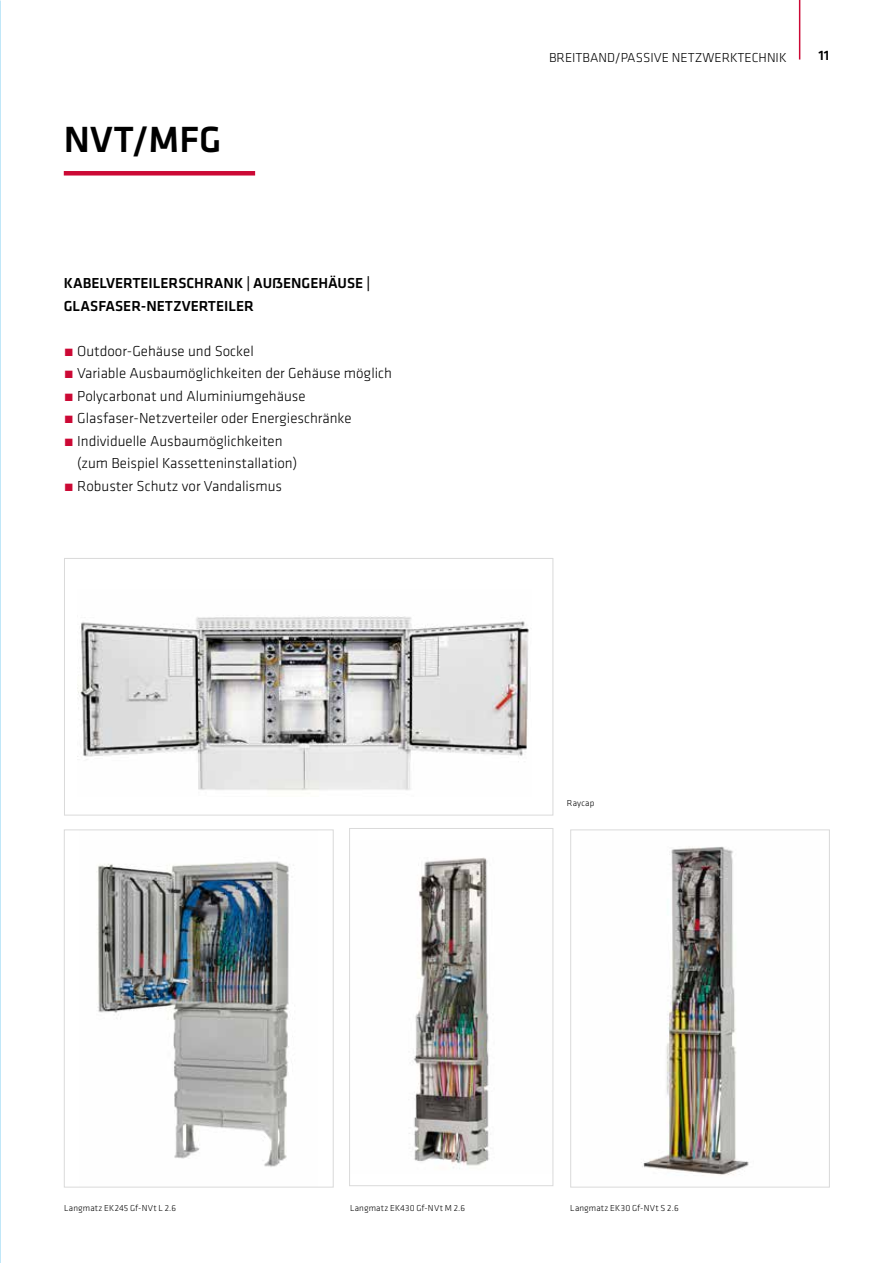
<style>
.page{position:relative;width:893px;height:1263px;background:#fff}
.page>*{position:absolute;margin:0;border:0;box-sizing:border-box;transform-origin:0 0}
.t1{font:500 36px "GC Klavika Head";color:#000}
.t2{font:300 15px/22.5px "GC Klavika Fein";color:#000}
.t3{font:500 15px/22.5px "GC Klavika";color:#000}
.t4{font:300 13.5px "GC Klavika Fein";color:#000}
.t5{font:500 13.5px "GC Klavika Head";color:#000}
.t6{font:300 9px "GC Klavika Fein";letter-spacing:.015em;color:#000}
.s1{color:#cc0935}
</style>
<div class="page">
<hr style="left:799px;top:0;width:1px;height:60px;background:#cc0935">
<img style="left:0;top:0;width:1px;height:1263px">
<img style="left:78px;top:616px;width:451px;height:175px">
<div style="left:64px;top:558px;width:489px;height:257px;border:1px solid #dadada"></div>
<img style="left:96px;top:861px;width:198px;height:306px">
<div style="left:64px;top:829px;width:270px;height:358px;border:1px solid #dadada"></div>
<img style="left:409px;top:857px;width:82px;height:312px">
<div style="left:349px;top:828px;width:204px;height:358px;border:1px solid #dadada"></div>
<img style="left:641px;top:846px;width:108px;height:330px">
<div style="left:570px;top:829px;width:260px;height:358px;border:1px solid #dadada"></div>
<div style="left:64px;top:171px;width:191px;height:5px;background:#cc0935"></div>
<h1 class="t1" style="left:64px;top:114px;width:159px">NVT/MFG</h1>
<p class="t3" style="left:64px;top:271px;width:308px">KABELVERTEILERSCHRANK | AUẞENGEHÄUSE |<br>GLASFASER-NETZVERTEILER</p>
<p class="t2" style="left:64px;top:339px;width:192px"><span class="s1">•</span> Outdoor-Gehäuse und Sockel</p>
<p class="t2" style="left:64px;top:362px;width:330px"><span class="s1">•</span> Variable Ausbaumöglichkeiten der Gehäuse möglich</p>
<p class="t2" style="left:64px;top:384px;width:243px"><span class="s1">•</span> Polycarbonat und Aluminiumgehäuse</p>
<p class="t2" style="left:64px;top:407px;width:289px"><span class="s1">•</span> Glasfaser-Netzverteiler oder Energieschränke</p>
<p class="t2" style="left:77px;top:429px;width:222px;text-indent:-13px"><span class="s1">•</span> Individuelle Ausbaumöglichkeiten (zum Beispiel Kassetteninstallation)</p>
<p class="t2" style="left:64px;top:474px;width:220px"><span class="s1">•</span> Robuster Schutz vor Vandalismus</p>
<p class="t4" style="left:549px;top:49px;width:239px">BREITBAND/PASSIVE NETZWERKTECHNIK</p>
<p class="t5" style="left:818px;top:45px;width:12px">11</p>
<p class="t6" style="left:567px;top:797px;width:29px">Raycap</p>
<p class="t6" style="left:64px;top:1202px;width:113px">Langmatz EK245 Gf-NVt L 2.6</p>
<p class="t6" style="left:350px;top:1202px;width:117px">Langmatz EK430 Gf-NVt M 2.6</p>
<p class="t6" style="left:570px;top:1202px;width:110px">Langmatz EK30 Gf-NVt S 2.6</p>
</div>
